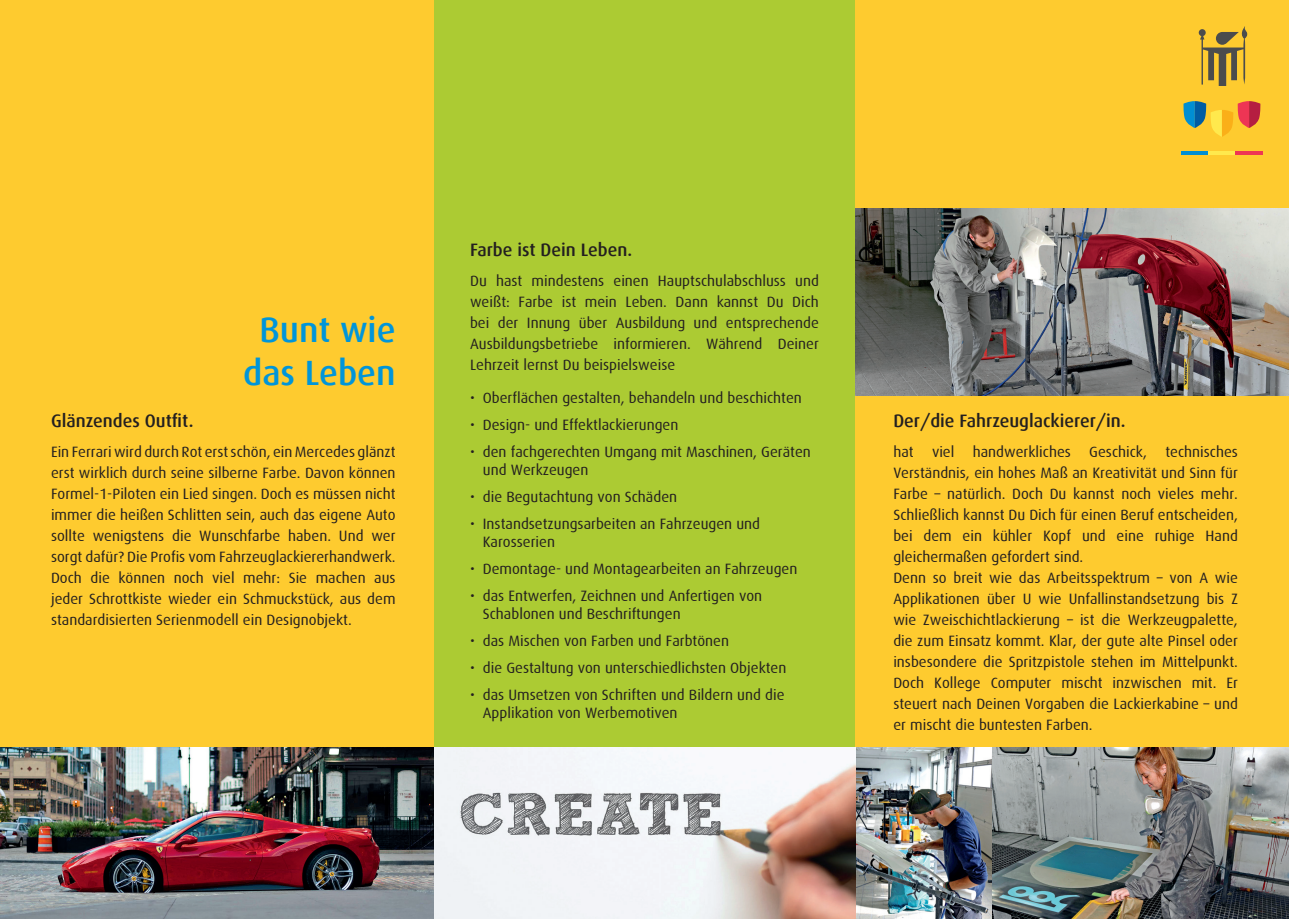
<style>
.page{position:relative;width:1289px;height:919px;background:#fff}
.page>*{position:absolute;margin:0;border:0;box-sizing:border-box;transform-origin:0 0}
.Titel{font:500 35.1px/42.2px "Dax";color:#0095d9;text-align:center}
.Überschrift{font:500 18px "Dax";color:#231f20}
.Fließtext{font:15px/21px "Dax";color:#231f20;text-align:justify}
</style>
<div class="page">
<div style="left:434px;top:0;width:421px;height:918px;background:#accb33"></div>
<div style="left:855px;top:0;width:433px;height:918px;background:#fecb2f"></div>
<div style="left:0;top:0;width:434px;height:918px;background:#fecb2f"></div>
<svg style="left:1183px;top:101px;width:77px;height:36px"></svg>
<hr style="left:1181px;top:151px;width:27px;height:4px;background:#008ed3">
<hr style="left:1208px;top:151px;width:27px;height:4px;background:#ffe94d">
<hr style="left:1235px;top:151px;width:27px;height:4px;background:#ee3554">
<svg style="left:1198px;top:26px;width:49px;height:60px"></svg>
<img style="left:855px;top:208px;width:433px;height:187px">
<img style="left:0;top:747px;width:1288px;height:171px">
<p class="Titel" style="left:243px;top:309px;width:154px">Bunt wie das Leben</p>
<p class="Überschrift" style="left:51px;top:411px;width:144px">Glänzendes Outfit.</p>
<p class="Fließtext" style="left:51px;top:441px;width:346px">Ein Ferrari wird durch Rot erst schön, ein Mercedes glänzt erst wirklich durch seine silberne Farbe. Davon können Formel-1-Piloten ein Lied singen. Doch es müssen nicht immer die heißen Schlitten sein, auch das eigene Auto sollte wenigstens die Wunschfarbe haben. Und wer sorgt dafür? Die Profis vom Fahrzeuglackiererhandwerk.<br>Doch die können noch viel mehr: Sie machen aus jeder Schrottkiste wieder ein Schmuckstück, aus dem standardisierten Serienmodell ein Designobjekt.</p>
<p class="Überschrift" style="left:470px;top:240px;width:163px">Farbe ist Dein Leben.</p>
<p class="Fließtext" style="left:470px;top:270px;width:350px">Du hast mindestens einen Hauptschulabschluss und weißt: Farbe ist mein Leben. Dann kannst Du Dich bei der Innung über Ausbildung und entsprechende Ausbildungsbetriebe informieren. Während Deiner Lehrzeit lernst Du beispielsweise</p>
<p class="Fließtext" style="left:470px;top:387px;width:333px">• Oberflächen gestalten, behandeln und beschichten</p>
<p class="Fließtext" style="left:470px;top:414px;width:210px">• Design- und Effektlackierungen</p>
<p class="Fließtext" style="left:483px;top:443px;width:329px;line-height:18px;text-indent:-13px">• den fachgerechten Umgang mit Maschinen, Geräten und Werkzeugen</p>
<p class="Fließtext" style="left:470px;top:486px;width:209px">• die Begutachtung von Schäden</p>
<p class="Fließtext" style="left:483px;top:515px;width:279px;line-height:18px;text-indent:-13px">• Instandsetzungsarbeiten an Fahrzeugen und<br>Karosserien</p>
<p class="Fließtext" style="left:470px;top:558px;width:329px">• Demontage- und Montagearbeiten an Fahrzeugen</p>
<p class="Fließtext" style="left:483px;top:587px;width:281px;line-height:18px;text-indent:-13px">• das Entwerfen, Zeichnen und Anfertigen von<br>Schablonen und Beschriftungen</p>
<p class="Fließtext" style="left:470px;top:630px;width:260px">• das Mischen von Farben und Farbtönen</p>
<p class="Fließtext" style="left:470px;top:657px;width:318px">• die Gestaltung von unterschiedlichsten Objekten</p>
<p class="Fließtext" style="left:483px;top:686px;width:303px;line-height:18px;text-indent:-13px">• das Umsetzen von Schriften und Bildern und die<br>Applikation von Werbemotiven</p>
<p class="Überschrift" style="left:893px;top:411px;width:234px">Der/die Fahrzeuglackierer/in.</p>
<p class="Fließtext" style="left:893px;top:441px;width:346px">hat viel handwerkliches Geschick, technisches Verständnis, ein hohes Maß an Kreativität und Sinn für Farbe – natürlich. Doch Du kannst noch vieles mehr.<br>Schließlich kannst Du Dich für einen Beruf entscheiden, bei dem ein kühler Kopf und eine ruhige Hand gleichermaßen gefordert sind.</p>
<p class="Fließtext" style="left:893px;top:567px;width:346px">Denn so breit wie das Arbeitsspektrum – von A wie Applikationen über U wie Unfallinstandsetzung bis Z wie Zweischichtlackierung – ist die Werkzeugpalette, die zum Einsatz kommt. Klar, der gute alte Pinsel oder insbesondere die Spritzpistole stehen im Mittelpunkt.<br>Doch Kollege Computer mischt inzwischen mit. Er steuert nach Deinen Vorgaben die Lackierkabine – und er mischt die buntesten Farben.</p>
</div>
